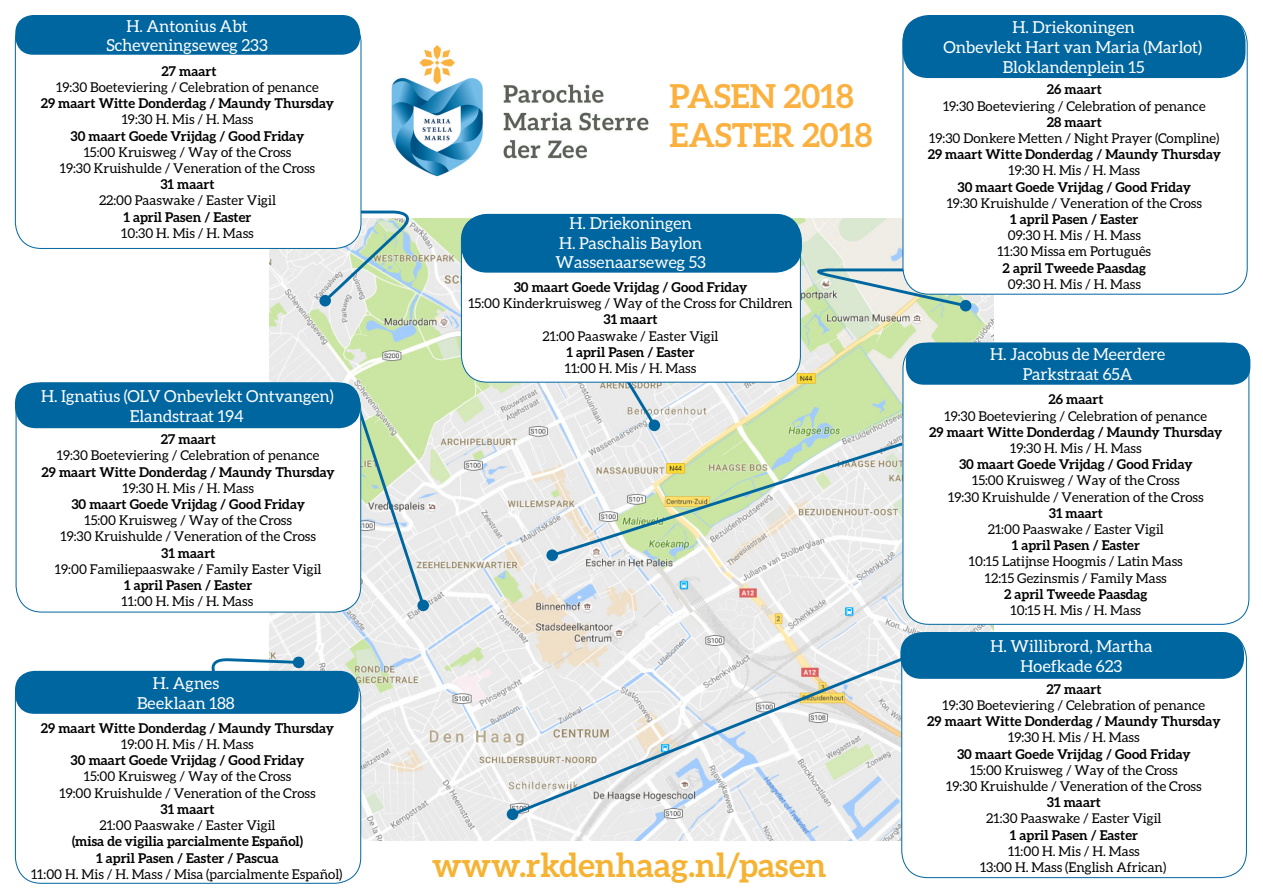
<style>
.page{position:relative;width:1263px;height:893px;background:#fff}
.page>*{position:absolute;margin:0;border:0;box-sizing:border-box;transform-origin:0 0}
.t1{font:700 33px "Aleo";color:#f6b333}
.t2{font:700 33px "Aleo";color:#fbb13f}
.t3{font:16.5px "Aleo";color:#fff}
.t4{font:13.5px "Aleo";color:#000}
.t5{font:700 13.5px "Aleo";color:#000}
</style>
<div class="page">
<img style="left:269px;top:218px;width:725px;height:622px">
<svg style="left:549px;top:440px;width:354px;height:119px;background:#d9e2d1"></svg>
<div style="left:546px;top:549px;width:12px;height:12px;background:#0066a0;border-radius:50%"></div>
<svg style="left:612px;top:383px;width:46px;height:46px;background:#d3d9da"></svg>
<div style="left:648px;top:420px;width:12px;height:11px;background:#0066a0;border-radius:50%"></div>
<svg style="left:509px;top:655px;width:392px;height:163px"></svg>
<div style="left:507px;top:808px;width:11px;height:12px;background:#0066a0;border-radius:50%"></div>
<svg style="left:351px;top:393px;width:76px;height:216px;background:#d2e0cd"></svg>
<div style="left:417px;top:600px;width:12px;height:11px;background:#0066a0;border-radius:50%"></div>
<img style="left:391px;top:45px;width:258px;height:132px">
<div style="left:16px;top:383px;width:345px;height:229px;background:#fff;border-radius:26px"></div>
<div style="left:15px;top:383px;width:345px;height:45px;background:#0066a0;border-radius:21px"></div>
<div style="left:903px;top:343px;width:346px;height:281px;background:#fff;border-radius:26px"></div>
<div style="left:906px;top:343px;width:344px;height:42px;background:#0066a0;border-radius:18px"></div>
<div style="left:902px;top:632px;width:344px;height:246px;background:#fff;border-radius:26px"></div>
<div style="left:900px;top:632px;width:344px;height:47px;background:#0066a0;border-radius:21px"></div>
<div style="left:461px;top:214px;width:339px;height:168px;background:#fff;border-radius:26px"></div>
<div style="left:461px;top:214px;width:341px;height:59px;background:#0066a0;border-radius:26px"></div>
<svg style="left:203px;top:656px;width:102px;height:15px"></svg>
<svg style="left:284px;top:209px;width:135px;height:96px;background:#cdddd0"></svg>
<div style="left:319px;top:295px;width:12px;height:11px;background:#0066a0;border-radius:50%"></div>
<div style="left:15px;top:16px;width:346px;height:232px;background:#fff;border-radius:26px"></div>
<div style="left:15px;top:15px;width:345px;height:40px;background:#0066a0;border-radius:18px"></div>
<div style="left:15px;top:671px;width:346px;height:212px;background:#fff;border-radius:26px"></div>
<div style="left:15px;top:671px;width:344px;height:43px;background:#0066a0;border-radius:20px"></div>
<svg style="left:804px;top:267px;width:165px;height:42px;background:#c0d4c9"></svg>
<div style="left:960px;top:300px;width:11px;height:11px;background:#0066a0;border-radius:50%"></div>
<div style="left:903px;top:17px;width:344px;height:277px;background:#fff;border-radius:26px"></div>
<div style="left:903px;top:15px;width:342px;height:63px;background:#0066a0;border-radius:26px"></div>
<p class="t3" style="left:126px;top:16px;width:123px">H. Antonius Abt</p>
<p class="t3" style="left:106px;top:36px;width:163px">Scheveningseweg 233</p>
<p class="t5" style="left:162px;top:63px;width:56px">27 maart</p>
<p class="t4" style="left:56px;top:80px;width:264px">19:30 Boeteviering / Celebration of penance</p>
<p class="t5" style="left:41px;top:96px;width:295px">29 maart Witte Donderdag / Maundy Thursday</p>
<p class="t4" style="left:122px;top:112px;width:133px">19:30 H. Mis / H. Mass</p>
<p class="t5" style="left:71px;top:128px;width:235px">30 maart Goede Vrijdag / Good Friday</p>
<p class="t4" style="left:84px;top:144px;width:209px">15:00 Kruisweg / Way of the Cross</p>
<p class="t4" style="left:60px;top:161px;width:257px">19:30 Kruishulde / Veneration of the Cross</p>
<p class="t5" style="left:160px;top:177px;width:56px">31 maart</p>
<p class="t4" style="left:99px;top:193px;width:178px">22:00 Paaswake / Easter Vigil</p>
<p class="t5" style="left:123px;top:209px;width:130px">1 april Pasen / Easter</p>
<p class="t4" style="left:121px;top:225px;width:134px">10:30 H. Mis / H. Mass</p>
<p class="t3" style="left:41px;top:387px;width:294px">H. Ignatius (OLV Onbevlekt Ontvangen)</p>
<p class="t3" style="left:130px;top:407px;width:116px">Elandstraat 194</p>
<p class="t5" style="left:161px;top:432px;width:56px">27 maart</p>
<p class="t4" style="left:57px;top:448px;width:264px">19:30 Boeteviering / Celebration of penance</p>
<p class="t5" style="left:42px;top:464px;width:295px">29 maart Witte Donderdag / Maundy Thursday</p>
<p class="t4" style="left:122px;top:480px;width:133px">19:30 H. Mis / H. Mass</p>
<p class="t5" style="left:71px;top:496px;width:235px">30 maart Goede Vrijdag / Good Friday</p>
<p class="t4" style="left:84px;top:513px;width:209px">15:00 Kruisweg / Way of the Cross</p>
<p class="t4" style="left:61px;top:529px;width:257px">19:30 Kruishulde / Veneration of the Cross</p>
<p class="t5" style="left:161px;top:545px;width:56px">31 maart</p>
<p class="t4" style="left:55px;top:561px;width:268px">19:00 Familiepaaswake / Family Easter Vigil</p>
<p class="t5" style="left:124px;top:577px;width:130px">1 april Pasen / Easter</p>
<p class="t4" style="left:122px;top:594px;width:133px">11:00 H. Mis / H. Mass</p>
<p class="t3" style="left:153px;top:674px;width:68px">H. Agnes</p>
<p class="t3" style="left:137px;top:694px;width:99px">Beeklaan 188</p>
<p class="t5" style="left:41px;top:720px;width:295px">29 maart Witte Donderdag / Maundy Thursday</p>
<p class="t4" style="left:121px;top:737px;width:134px">19:00 H. Mis / H. Mass</p>
<p class="t5" style="left:71px;top:753px;width:235px">30 maart Goede Vrijdag / Good Friday</p>
<p class="t4" style="left:84px;top:769px;width:209px">15:00 Kruisweg / Way of the Cross</p>
<p class="t4" style="left:59px;top:785px;width:258px">19:00 Kruishulde / Veneration of the Cross</p>
<p class="t5" style="left:160px;top:801px;width:56px">31 maart</p>
<p class="t4" style="left:100px;top:818px;width:177px">21:00 Paaswake / Easter Vigil</p>
<p class="t5" style="left:72px;top:834px;width:233px">(misa de vigilia parcialmente Español)</p>
<p class="t5" style="left:96px;top:850px;width:184px">1 april Pasen / Easter / Pascua</p>
<p class="t4" style="left:31px;top:866px;width:313px">11:00 H. Mis / H. Mass / Misa (parcialmente Español)</p>
<p class="t2" style="left:669px;top:77px;width:186px">PASEN 2018</p>
<p class="t2" style="left:669px;top:116px;width:204px">EASTER 2018</p>
<p class="t3" style="left:570px;top:214px;width:124px">H. Driekoningen</p>
<p class="t3" style="left:559px;top:233px;width:144px">H. Paschalis Baylon</p>
<p class="t3" style="left:556px;top:253px;width:152px">Wassenaarseweg 53</p>
<p class="t5" style="left:514px;top:279px;width:235px">30 maart Goede Vrijdag / Good Friday</p>
<p class="t4" style="left:468px;top:296px;width:326px">15:00 Kinderkruisweg / Way of the Cross for Children</p>
<p class="t5" style="left:603px;top:312px;width:56px">31 maart</p>
<p class="t4" style="left:542px;top:328px;width:177px">21:00 Paaswake / Easter Vigil</p>
<p class="t5" style="left:566px;top:344px;width:130px">1 april Pasen / Easter</p>
<p class="t4" style="left:565px;top:360px;width:133px">11:00 H. Mis / H. Mass</p>
<p class="t1" style="left:432px;top:846px;width:396px">www.rkdenhaag.nl/pasen</p>
<p class="t3" style="left:1012px;top:18px;width:124px">H. Driekoningen</p>
<p class="t3" style="left:943px;top:38px;width:260px">Onbevlekt Hart van Maria (Marlot)</p>
<p class="t3" style="left:1003px;top:58px;width:143px">Bloklandenplein 15</p>
<p class="t5" style="left:1047px;top:82px;width:57px">26 maart</p>
<p class="t4" style="left:943px;top:98px;width:264px">19:30 Boeteviering / Celebration of penance</p>
<p class="t5" style="left:1047px;top:114px;width:56px">28 maart</p>
<p class="t4" style="left:929px;top:131px;width:292px">19:30 Donkere Metten / Night Prayer (Compline)</p>
<p class="t5" style="left:928px;top:147px;width:295px">29 maart Witte Donderdag / Maundy Thursday</p>
<p class="t4" style="left:1008px;top:163px;width:133px">19:30 H. Mis / H. Mass</p>
<p class="t5" style="left:957px;top:179px;width:235px">30 maart Goede Vrijdag / Good Friday</p>
<p class="t4" style="left:947px;top:195px;width:257px">19:30 Kruishulde / Veneration of the Cross</p>
<p class="t5" style="left:1010px;top:211px;width:130px">1 april Pasen / Easter</p>
<p class="t4" style="left:1008px;top:228px;width:135px">09:30 H. Mis / H. Mass</p>
<p class="t4" style="left:997px;top:244px;width:155px">11:30 Missa em Português</p>
<p class="t5" style="left:1003px;top:260px;width:145px">2 april Tweede Paasdag</p>
<p class="t4" style="left:1008px;top:276px;width:135px">09:30 H. Mis / H. Mass</p>
<p class="t3" style="left:990px;top:345px;width:176px">H. Jacobus de Meerdere</p>
<p class="t3" style="left:1023px;top:365px;width:111px">Parkstraat 65A</p>
<p class="t5" style="left:1048px;top:392px;width:57px">26 maart</p>
<p class="t4" style="left:944px;top:408px;width:264px">19:30 Boeteviering / Celebration of penance</p>
<p class="t5" style="left:929px;top:424px;width:295px">29 maart Witte Donderdag / Maundy Thursday</p>
<p class="t4" style="left:1010px;top:441px;width:133px">19:30 H. Mis / H. Mass</p>
<p class="t5" style="left:959px;top:457px;width:235px">30 maart Goede Vrijdag / Good Friday</p>
<p class="t4" style="left:972px;top:473px;width:209px">15:00 Kruisweg / Way of the Cross</p>
<p class="t4" style="left:948px;top:489px;width:257px">19:30 Kruishulde / Veneration of the Cross</p>
<p class="t5" style="left:1049px;top:505px;width:56px">31 maart</p>
<p class="t4" style="left:988px;top:522px;width:177px">21:00 Paaswake / Easter Vigil</p>
<p class="t5" style="left:1012px;top:538px;width:130px">1 april Pasen / Easter</p>
<p class="t4" style="left:969px;top:554px;width:215px">10:15 Latijnse Hoogmis / Latin Mass</p>
<p class="t4" style="left:985px;top:570px;width:183px">12:15 Gezinsmis / Family Mass</p>
<p class="t5" style="left:1004px;top:586px;width:145px">2 april Tweede Paasdag</p>
<p class="t4" style="left:1010px;top:603px;width:132px">10:15 H. Mis / H. Mass</p>
<p class="t3" style="left:990px;top:637px;width:164px">H. Willibrord, Martha</p>
<p class="t3" style="left:1020px;top:657px;width:103px">Hoefkade 623</p>
<p class="t5" style="left:1046px;top:681px;width:56px">27 maart</p>
<p class="t4" style="left:942px;top:698px;width:264px">19:30 Boeteviering / Celebration of penance</p>
<p class="t5" style="left:927px;top:714px;width:295px">29 maart Witte Donderdag / Maundy Thursday</p>
<p class="t4" style="left:1008px;top:730px;width:133px">19:30 H. Mis / H. Mass</p>
<p class="t5" style="left:957px;top:746px;width:235px">30 maart Goede Vrijdag / Good Friday</p>
<p class="t4" style="left:970px;top:762px;width:209px">15:00 Kruisweg / Way of the Cross</p>
<p class="t4" style="left:946px;top:779px;width:257px">19:30 Kruishulde / Veneration of the Cross</p>
<p class="t5" style="left:1047px;top:795px;width:56px">31 maart</p>
<p class="t4" style="left:986px;top:811px;width:177px">21:30 Paaswake / Easter Vigil</p>
<p class="t5" style="left:1010px;top:827px;width:130px">1 april Pasen / Easter</p>
<p class="t4" style="left:1008px;top:843px;width:133px">11:00 H. Mis / H. Mass</p>
<p class="t4" style="left:980px;top:860px;width:188px">13:00 H. Mass (English African)</p>
</div>
